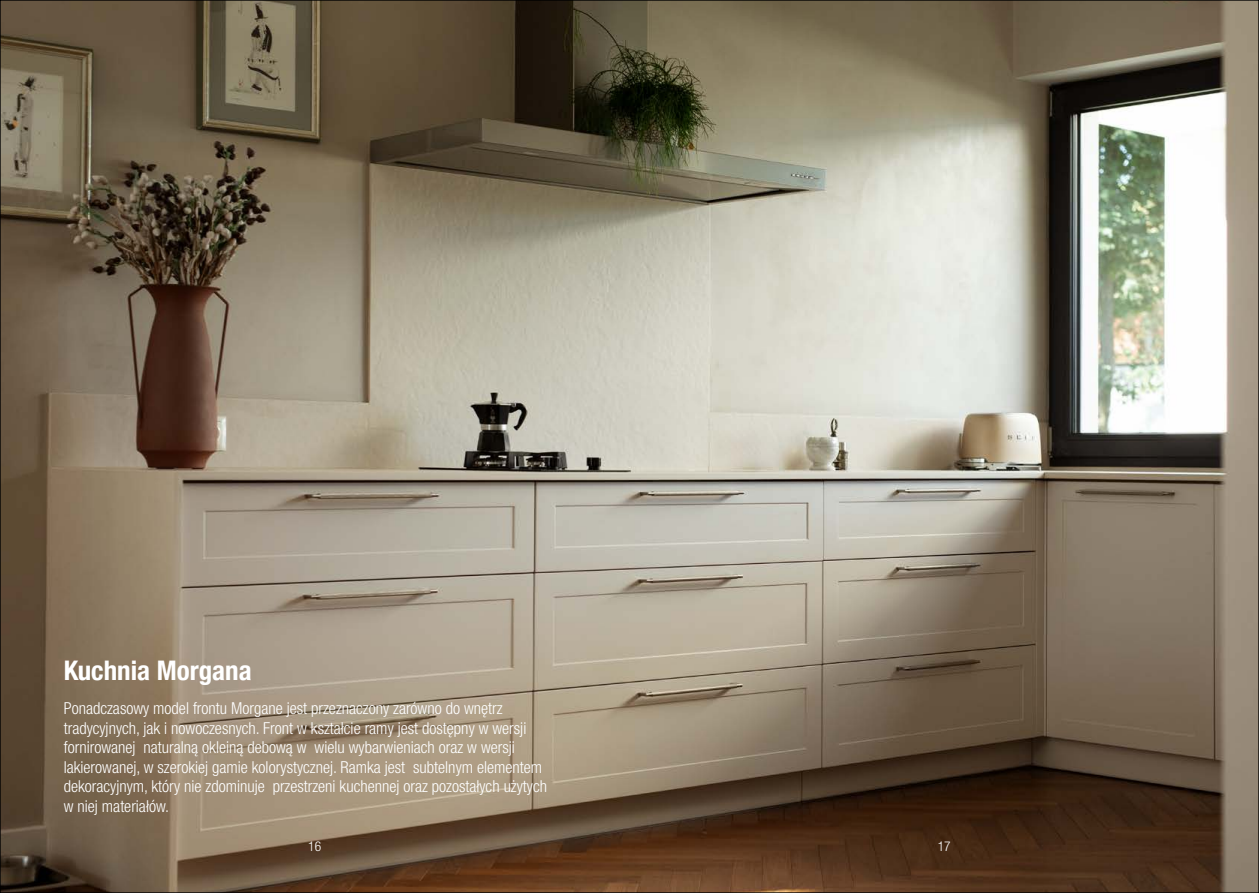
<style>
.page{position:relative;width:1259px;height:893px;background:#fff}
.page>*{position:absolute;margin:0;border:0;box-sizing:border-box;transform-origin:0 0}
.t1{font:700 condensed 27px "Helvetica Neue";color:#fff}
.t2{font:300 condensed 16.5px/19.5px "Helvetica Neue LT Pro";color:#fff}
.t3{font:300 condensed 13.5px "Helvetica Neue LT Pro";color:#fff}
</style>
<div class="page">
<img style="left:2px;top:2px;width:1255px;height:889px">
<h1 class="t1" style="left:64px;top:647px;width:189px">Kuchnia Morgana</h1>
<p class="t2" style="left:64px;top:698px;width:485px">Ponadczasowy model frontu Morgane jest przeznaczony zarówno do wnętrz tradycyjnych, jak i nowoczesnych. Front w kształcie ramy jest dostępny w wersji fornirowanej naturalną okleiną debową w wielu wybarwieniach oraz w wersji lakierowanej, w szerokiej gamie kolorystycznej. Ramka jest subtelnym elementem dekoracyjnym, który nie zdominuje przestrzeni kuchennej oraz pozostałych użytych w niej materiałów.</p>
<p class="t3" style="left:308px;top:838px;width:14px">16</p>
<p class="t3" style="left:937px;top:838px;width:14px">17</p>
</div>
